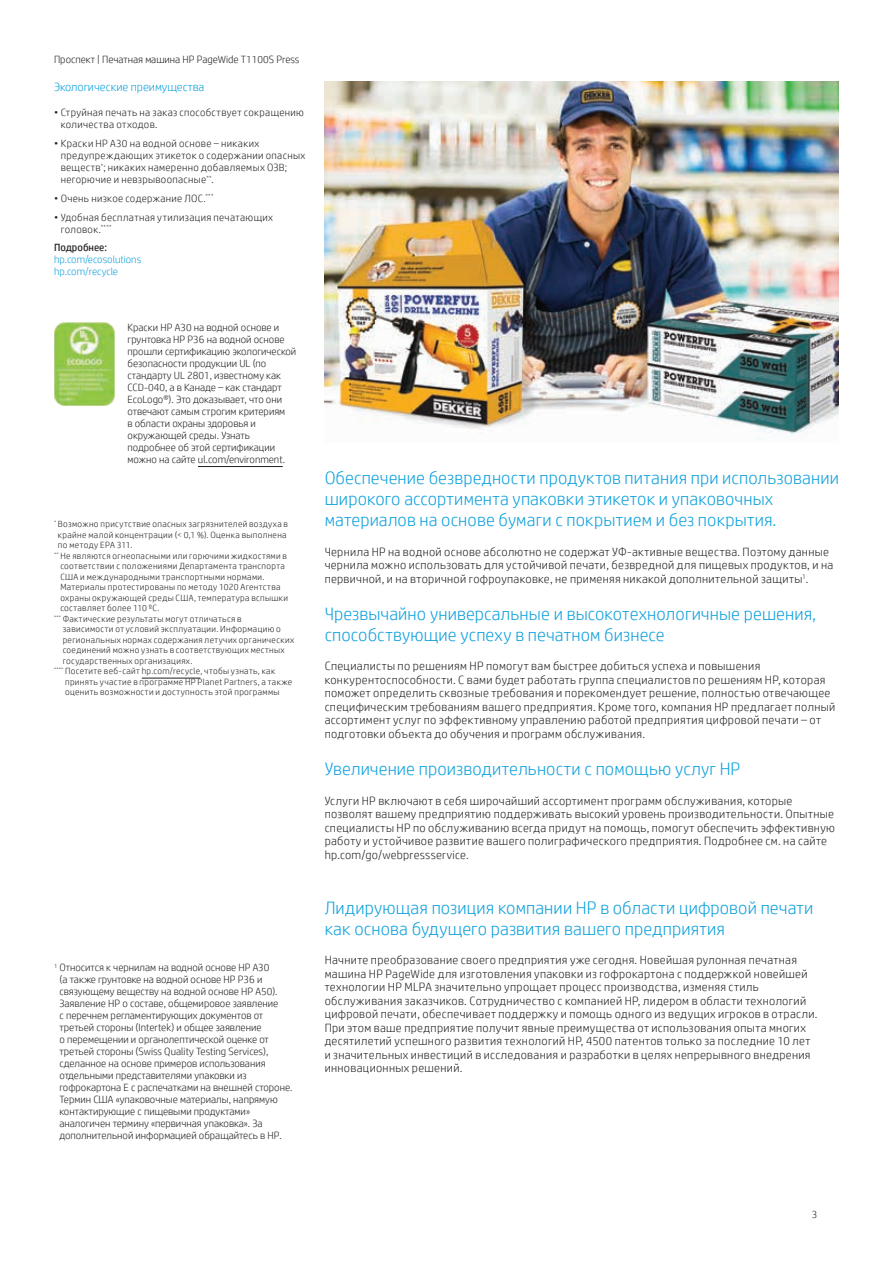
<style>
.page{position:relative;width:893px;height:1263px;background:#fff}
.page>*{position:absolute;margin:0;border:0;box-sizing:border-box;transform-origin:0 0}
.Subhead_14_16_bold_b{font:300 18px/21px "HP Simplified";letter-spacing:.005em;color:#0ca0dd}
.Body{font:300 12px/13.5px "HP Simplified";letter-spacing:.025em;color:#231f20}
.Body_last{font:300 12px/13.5px "HP Simplified";letter-spacing:.025em;color:#231f20}
.Subhead_14_16_bold_b-2{font:300 12px/13.5px "HP Simplified";letter-spacing:.025em;color:#231f20}
.Sidebar_header_9_10{font:300 12px "HP Simplified";color:#0ca0dd}
.Footnotes{font:300 10.5px/12px "HP Simplified";color:#231f20}
.Sidebar_body{font:300 10.5px/12px "HP Simplified";color:#231f20}
.Footnotes-2{font:300 10.5px/12px "HP Simplified";letter-spacing:.03em;color:#231f20}
.Title_descriptor{font:300 10.5px "HP Simplified";color:#231f20}
.Sidebar_body-2{font:300 10.5px/12px "HP Simplified";color:#0ca0dd}
.Page_number_right{font:300 10.5px "HP Simplified";color:#231f20}
._5_column_caption{font:300 9px/10.5px "HP Simplified";letter-spacing:.04em;color:#231f20}
.s1{font-weight:400;color:#231f20}
</style>
<div class="page">
<img style="left:325px;top:81px;width:514px;height:358px">
<hr style="left:142px;top:678px;width:58px;height:1px;background:#231f20">
<hr style="left:198px;top:466px;width:85px;height:1px;background:#231f20">
<img style="left:54px;top:322px;width:61px;height:83px">
<p class="Title_descriptor" style="left:54px;top:52px;width:247px">Проспект | Печатная машина HP PageWide T1100S Press</p>
<p class="Sidebar_header_9_10" style="left:54px;top:79px;width:152px">Экологические преимущества</p>
<p class="Footnotes-2" style="left:61px;top:106px;width:245px;text-indent:-7px">• Струйная печать на заказ способствует сокращению количества отходов.</p>
<p class="Footnotes-2" style="left:61px;top:137px;width:246px;text-indent:-7px">• Краски HP A30 на водной основе – никаких предупреждающих этикеток о содержании опасных веществ<sup>*</sup>; никаких намеренно добавляемых ОЗВ; негорючие и невзрывоопасные<sup>**</sup>.</p>
<p class="Footnotes-2" style="left:54px;top:192px;width:161px">• Очень низкое содержание ЛОС.<sup>***</sup></p>
<p class="Footnotes-2" style="left:61px;top:211px;width:214px;text-indent:-7px">• Удобная бесплатная утилизация печатающих головок.<sup>****</sup></p>
<p class="Sidebar_body-2" style="left:54px;top:241px;width:89px"><span class="s1">Подробнее: </span>hp.com/ecosolutions hp.com/recycle</p>
<p class="Sidebar_body" style="left:128px;top:321px;width:170px">Краски HP A30 на водной основе и грунтовка HP P36 на водной основе прошли сертификацию экологической безопасности продукции UL (по стандарту UL 2801, известному как<br>CCD-040, а в Канаде – как стандарт<br>EcoLogo®). Это доказывает, что они отвечают самым строгим критериям<br>в области охраны здоровья и окружающей среды. Узнать подробнее об этой сертификации можно на сайте ul.com/environment.</p>
<p class="_5_column_caption" style="left:58px;top:519px;width:231px;text-indent:-4px"><sup>*</sup> Возможно присутствие опасных загрязнителей воздуха в крайне малой концентрации (&lt; 0,1 %). Оценка выполнена по методу EPA 311.</p>
<p class="_5_column_caption" style="left:60px;top:550px;width:229px;text-indent:-6px"><sup>**</sup> Не являются огнеопасными или горючими жидкостями в соответствии с положениями Департамента транспорта США и международными транспортными нормами.<br>Материалы протестированы по методу 1020 Агентства охраны окружающей среды США, температура вспышки составляет более 110 ºC.</p>
<p class="_5_column_caption" style="left:63px;top:613px;width:233px;text-indent:-9px"><sup>***</sup> Фактические результаты могут отличаться в зависимости от условий эксплуатации. Информацию о региональных нормах содержания летучих органических соединений можно узнать в соответствующих местных государственных организациях.</p>
<p class="_5_column_caption" style="left:65px;top:666px;width:229px;text-indent:-11px"><sup>****</sup> Посетите веб-сайт hp.com/recycle, чтобы узнать, как принять участие в программе HP Planet Partners, а также оценить возможности и доступность этой программы</p>
<p class="Footnotes" style="left:59px;top:961px;width:235px;text-indent:-5px"><sup>1</sup> Относится к чернилам на водной основе HP A30<br>(а также грунтовке на водной основе HP P36 и связующему веществу на водной основе HP A50).<br>Заявление HP о составе, общемировое заявление<br>с перечнем регламентирующих документов от третьей стороны (Intertek) и общее заявление<br>о перемещении и органолептической оценке от третьей стороны (Swiss Quality Testing Services), сделанное на основе примеров использования отдельными представителями упаковки из гофрокартона E с распечатками на внешней стороне.<br>Термин США «упаковочные материалы, напрямую контактирующие с пищевыми продуктами» аналогичен термину «первичная упаковка». За дополнительной информацией обращайтесь в HP.</p>
<p class="Subhead_14_16_bold_b" style="left:325px;top:467px;width:516px">Обеспечение безвредности продуктов питания при использовании широкого ассортимента упаковки этикеток и упаковочных материалов на основе бумаги с покрытием и без покрытия.</p>
<p class="Subhead_14_16_bold_b-2" style="left:325px;top:544px;width:510px">Чернила HP на водной основе абсолютно не содержат УФ-активные вещества. Поэтому данные чернила можно использовать для устойчивой печати, безвредной для пищевых продуктов, и на первичной, и на вторичной гофроупаковке, не применяя никакой дополнительной защиты<sup>1</sup>.</p>
<p class="Subhead_14_16_bold_b" style="left:325px;top:602px;width:493px">Чрезвычайно универсальные и высокотехнологичные решения, способствующие успеху в печатном бизнесе</p>
<p class="Body" style="left:325px;top:659px;width:512px">Специалисты по решениям HP помогут вам быстрее добиться успеха и повышения конкурентоспособности. С вами будет работать группа специалистов по решениям HP, которая поможет определить сквозные требования и порекомендует решение, полностью отвечающее специфическим требованиям вашего предприятия. Кроме того, компания HP предлагает полный ассортимент услуг по эффективному управлению работой предприятия цифровой печати – от подготовки объекта до обучения и программ обслуживания.</p>
<p class="Subhead_14_16_bold_b" style="left:325px;top:758px;width:417px">Увеличение производительности с помощью услуг HP</p>
<p class="Body_last" style="left:325px;top:794px;width:512px">Услуги HP включают в себя широчайший ассортимент программ обслуживания, которые позволят вашему предприятию поддерживать высокий уровень производительности. Опытные специалисты HP по обслуживанию всегда придут на помощь, помогут обеспечить эффективную работу и устойчивое развитие вашего полиграфического предприятия. Подробнее см. на сайте hp.com/go/webpressservice.</p>
<p class="Subhead_14_16_bold_b" style="left:325px;top:896px;width:490px">Лидирующая позиция компании HP в области цифровой печати как основа будущего развития вашего предприятия</p>
<p class="Body" style="left:325px;top:953px;width:494px">Начните преобразование своего предприятия уже сегодня. Новейшая рулонная печатная машина HP PageWide для изготовления упаковки из гофрокартона с поддержкой новейшей технологии HP MLPA значительно упрощает процесс производства, изменяя стиль обслуживания заказчиков. Сотрудничество с компанией HP, лидером в области технологий цифровой печати, обеспечивает поддержку и помощь одного из ведущих игроков в отрасли.<br>При этом ваше предприятие получит явные преимущества от использования опыта многих десятилетий успешного развития технологий HP, 4500 патентов только за последние 10 лет и значительных инвестиций в исследования и разработки в целях непрерывного внедрения инновационных решений.</p>
<p class="Page_number_right" style="left:812px;top:1207px;width:7px">3</p>
</div>
